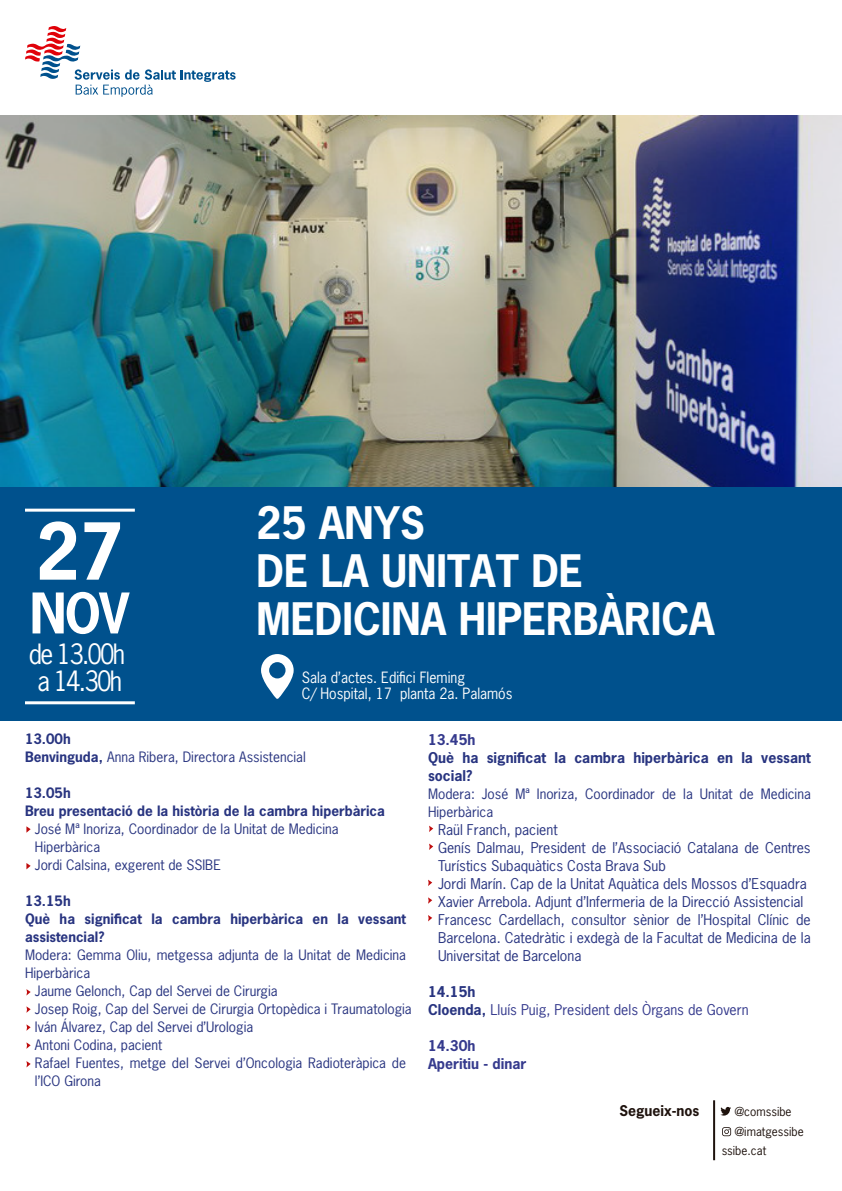
<style>
.page{position:relative;width:842px;height:1191px;background:#fff}
.page>*{position:absolute;margin:0;border:0;box-sizing:border-box;transform-origin:0 0}
.t1{font:700 73.7px "News Gothic Std";color:#fff;scale:.96 1}
.t2{font:700 52.6px "News Gothic Std";color:#fff;scale:.96 1}
.t3{font:700 42.1px/48px "News Gothic Std";color:#fff;scale:.96 1}
.t4{font:26.3px/26.8px "News Gothic Std";letter-spacing:-.075em;color:#fff;text-align:center;scale:.96 1}
.t5{font:14.7px/15.9px "News Gothic Std";color:#fff;scale:.96 1}
.t6{font:14px/18px "News Gothic Std";color:#283480}
.t7{font:700 14px/18px "News Gothic Std";color:#283480}
.t8{font:14px/18px "News Gothic Std";color:#353a8d}
.t9{font:700 14px/18px "News Gothic Std";color:#353a8d}
.t10{font:700 14px "News Gothic Std";color:#1e120d}
.t11{font:13.5px/18px "News Gothic Std";color:#283480}
.t12{font:700 13.5px/18px "News Gothic Std";color:#283480}
.t13{font:11.6px/20.4px "News Gothic Std";color:#1e120d}
.s1{font-weight:700}
.s2{font-weight:700;color:#283480}
</style>
<div class="page">
<img style="left:1px;top:116px;width:841px;height:372px">
<div style="left:0;top:488px;width:842px;height:233px;background:#00518d"></div>
<svg style="left:261px;top:654px;width:33px;height:45px"></svg>
<hr style="left:713px;top:1100px;width:2px;height:60px;background:#1e120d">
<svg style="left:720px;top:1106px;width:11px;height:9px"></svg>
<hr style="left:25px;top:508px;width:110px;height:3px;background:#fff">
<hr style="left:25px;top:701px;width:110px;height:3px;background:#fff">
<svg style="left:429px;top:825px;width:4px;height:7px"></svg>
<svg style="left:429px;top:843px;width:4px;height:7px"></svg>
<svg style="left:428px;top:879px;width:4px;height:7px"></svg>
<svg style="left:428px;top:915px;width:4px;height:6px"></svg>
<svg style="left:26px;top:826px;width:5px;height:6px"></svg>
<svg style="left:26px;top:1042px;width:5px;height:6px"></svg>
<svg style="left:26px;top:863px;width:5px;height:6px"></svg>
<svg style="left:26px;top:989px;width:5px;height:6px"></svg>
<svg style="left:26px;top:1006px;width:5px;height:6px"></svg>
<svg style="left:26px;top:1061px;width:5px;height:6px"></svg>
<svg style="left:25px;top:26px;width:211px;height:71px"></svg>
<svg style="left:722px;top:1127px;width:9px;height:9px"></svg>
<svg style="left:26px;top:1024px;width:5px;height:6px"></svg>
<svg style="left:428px;top:897px;width:4px;height:6px"></svg>
<h1 class="t1" style="left:36px;top:503px;width:93px">27</h1>
<h2 class="t2" style="left:30px;top:579px;width:105px">NOV</h2>
<h3 class="t4" style="left:29px;top:641px;width:102px">de 13.00h a 14.30h</h3>
<h3 class="t3" style="left:256px;top:499px;width:479px">25 ANYS<br>DE LA UNITAT DE<br>MEDICINA HIPERBÀRICA</h3>
<p class="t5" style="left:302px;top:669px;width:221px">Sala d’actes. Edifici Fleming<br>C/ Hospital, 17 planta 2a. Palamós</p>
<p class="t11" style="left:25px;top:730px;width:282px"><span class="s1">13.00h<br>Benvinguda,</span> Anna Ribera, Directora Assistencial</p>
<p class="t12" style="left:25px;top:784px;width:361px">13.05h<br>Breu presentació de la història de la cambra hiperbàrica</p>
<p class="t11" style="left:35px;top:820px;width:305px">José Mª Inoriza, Coordinador de la Unitat de Medicina<br>Hiperbàrica<br>Jordi Calsina, exgerent de SSIBE</p>
<p class="t12" style="left:25px;top:892px;width:382px">13.15h<br>Què ha significat la cambra hiperbàrica en la vessant assistencial?</p>
<p class="t11" style="left:25px;top:946px;width:383px">Modera: Gemma Oliu, metgessa adjunta de la Unitat de Medicina</p>
<p class="t11" style="left:25px;top:964px;width:67px">Hiperbàrica</p>
<p class="t11" style="left:35px;top:982px;width:244px">Jaume Gelonch, Cap del Servei de Cirurgia</p>
<p class="t11" style="left:35px;top:1000px;width:378px">Josep Roig, Cap del Servei de Cirurgia Ortopèdica i Traumatologia</p>
<p class="t11" style="left:35px;top:1018px;width:220px">Iván Álvarez, Cap del Servei d’Urologia</p>
<p class="t11" style="left:35px;top:1036px;width:129px">Antoni Codina, pacient</p>
<p class="t11" style="left:35px;top:1054px;width:373px">Rafael Fuentes, metge del Servei d’Oncologia Radioteràpica de</p>
<p class="t11" style="left:35px;top:1072px;width:67px">l’ICO Girona</p>
<p class="t9" style="left:428px;top:730px;width:49px">13.45h</p>
<p class="t7" style="left:428px;top:748px;width:384px">Què ha significat la cambra hiperbàrica en la vessant social?</p>
<p class="t11" style="left:428px;top:784px;width:384px">Modera: José Mª Inoriza, Coordinador de la Unitat de Medicina<br>Hiperbàrica</p>
<p class="t6" style="left:438px;top:820px;width:374px">Raül Franch, pacient<br>Genís Dalmau, President de l’Associació Catalana de Centres Turístics Subaquàtics Costa Brava Sub<br>Jordi Marín. Cap de la Unitat Aquàtica dels Mossos d’Esquadra Xavier Arrebola. Adjunt d’Infermeria de la Direcció Assistencial Francesc Cardellach, consultor sènior de l’Hospital Clínic de Barcelona. Catedràtic i exdegà de la Facultat de Medicina de la Universitat de Barcelona</p>
<p class="t8" style="left:428px;top:982px;width:322px"><span class="s2">14.15h<br>Cloenda,</span> Lluís Puig, President dels Òrgans de Govern</p>
<p class="t9" style="left:428px;top:1036px;width:100px">14.30h<br>Aperitiu - dinar</p>
<p class="t10" style="left:619px;top:1101px;width:82px">Segueix-nos</p>
<p class="t13" style="left:735px;top:1100px;width:70px">@comssibe @imatgessibe</p>
<p class="t13" style="left:722px;top:1140px;width:46px">ssibe.cat</p>
</div>
